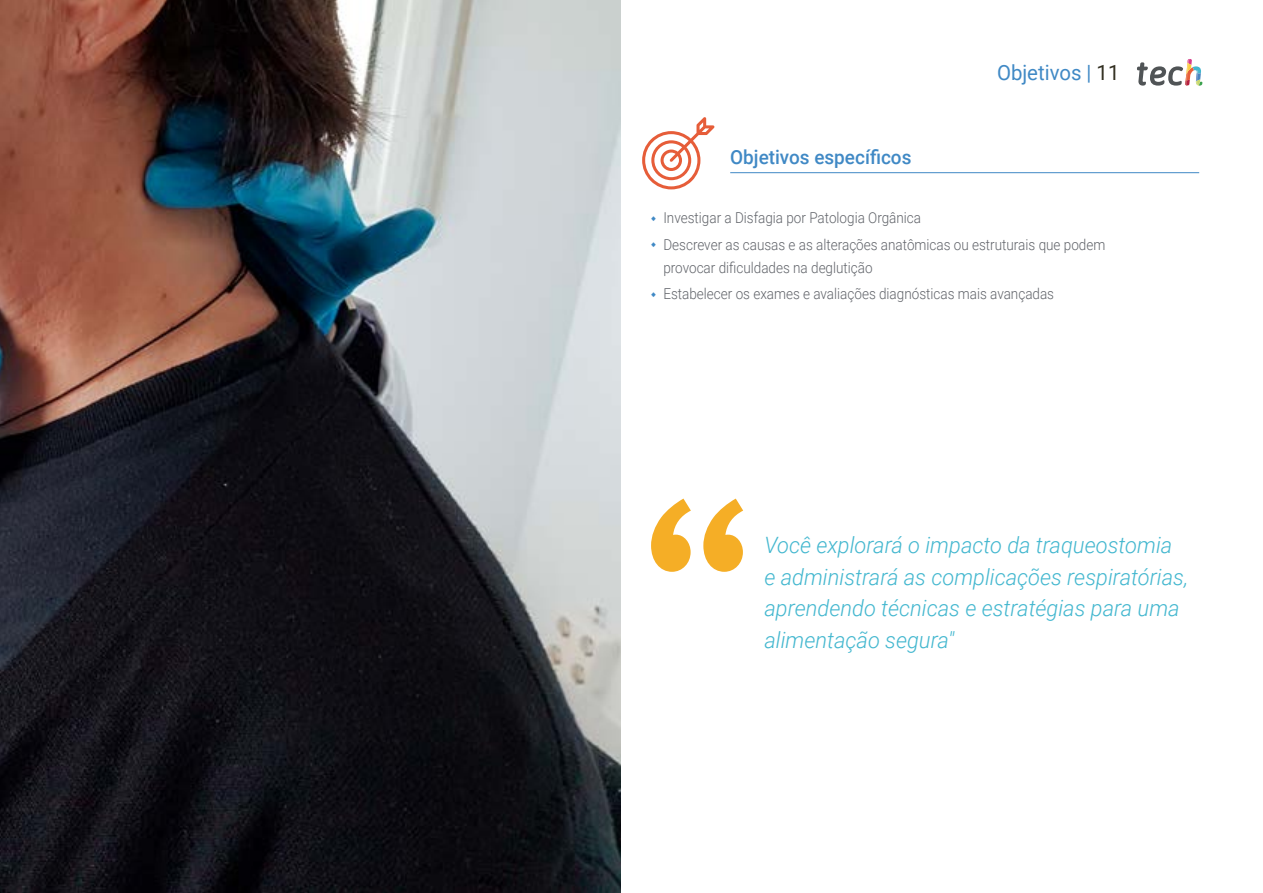
<style>
.page{position:relative;width:1263px;height:893px;background:#fff}
.page>*{position:absolute;margin:0;border:0;box-sizing:border-box;transform-origin:0 0}
.t1{font:italic 300 22.5px/31.5px "Roboto";color:#43b7cf}
.t2{font:21px "Roboto";color:#4089c5}
.t3{font:500 19.5px "Roboto";color:#4089c5}
.t4{font:300 15px/26.7px "Roboto";color:#61646a;scale:.9 1}
.s1{color:#312e20}
</style>
<div class="page">
<hr style="left:730px;top:172px;width:469px;height:1px;background:#4089c5">
<svg style="left:642px;top:117px;width:72px;height:72px"></svg>
<img style="left:0;top:0;width:621px;height:893px">
<svg style="left:651px;top:499px;width:92px;height:73px"></svg>
<svg style="left:1137px;top:59px;width:65px;height:27px"></svg>
<h3 class="t3" style="left:730px;top:144px;width:183px">Objetivos específicos</h3>
<h2 class="t2" style="left:997px;top:57px;width:124px">Objetivos | <span class="s1">11</span></h2>
<p class="t4" style="left:663px;top:204px;width:493px">Investigar a Disfagia por Patologia Orgânica<br>Descrever as causas e as alterações anatômicas ou estruturais que podem</p>
<p class="t4" style="left:663px;top:253px;width:436px">provocar dificuldades na deglutição<br>Estabelecer os exames e avaliações diagnósticas mais avançadas</p>
<h1 class="t1" style="left:764px;top:528px;width:425px">Você explorará o impacto da traqueostomia e administrará as complicações respiratórias, aprendendo técnicas e estratégias para uma alimentação segura"</h1>
</div>
